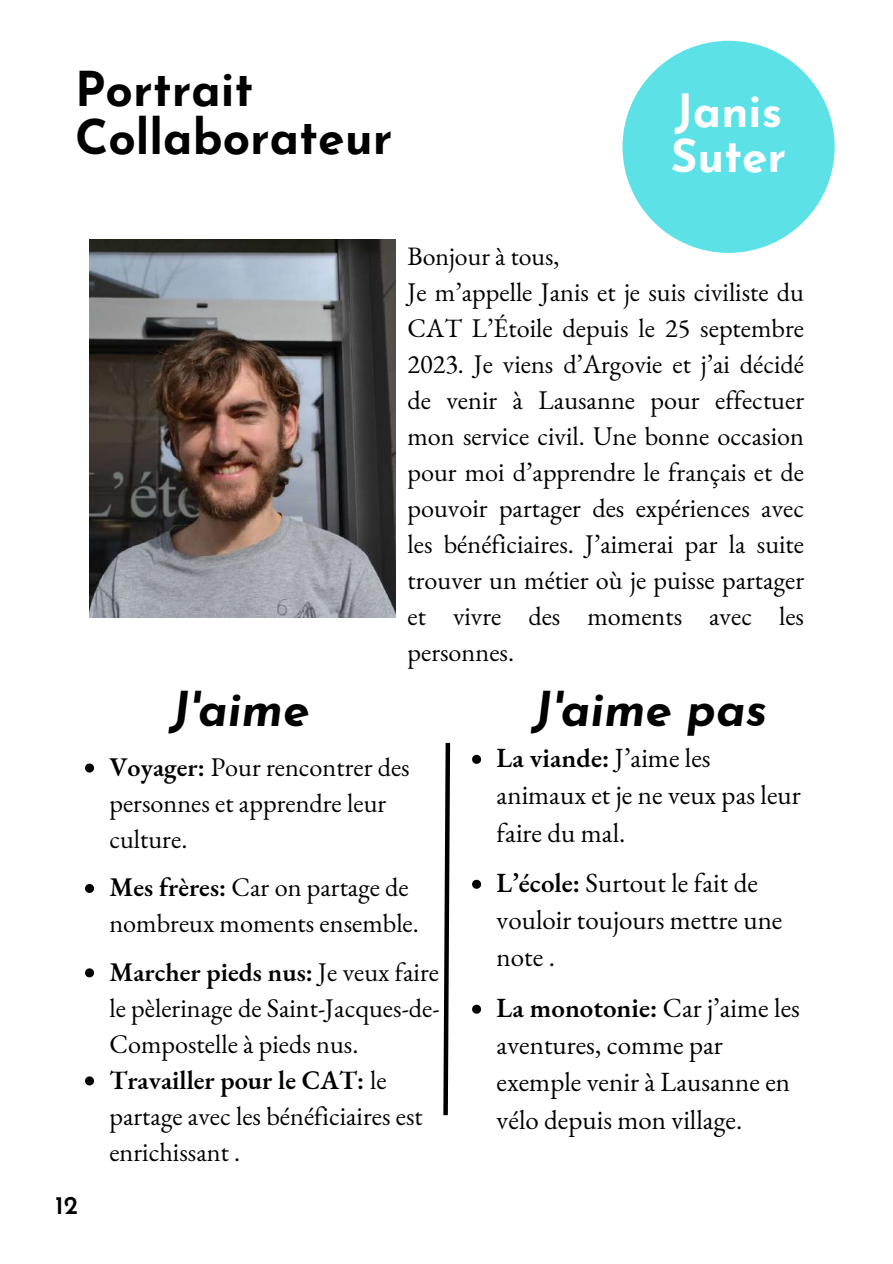
<style>
.page{position:relative;width:893px;height:1264px;background:#fff}
.page>*{position:absolute;margin:0;border:0;box-sizing:border-box;transform-origin:0 0}
.t1{font:700 48px/47.2px "Josefin Sans";color:#000}
.t2{font:italic 700 48px "Josefin Sans";color:#000}
.t3{font:700 45.75px/45px "Josefin Sans";color:#fff}
.t4{font:27px/37.2px "EB Garamond";color:#000}
.t5{font:26.25px/36px "EB Garamond";color:#000}
.t6{font:25.8px "EB Garamond";color:#000}
.t7{font:600 25.5px "Josefin Sans";color:#000}
.s1{font-weight:600}
</style>
<div class="page">
<div style="left:622px;top:41px;width:212px;height:212px;background:#5ce1e6;border-radius:50%"></div>
<svg style="left:443px;top:742px;width:8px;height:374px"></svg>
<img style="left:89px;top:239px;width:306px;height:378px">
<svg style="left:85px;top:763px;width:9px;height:9px"></svg>
<svg style="left:85px;top:884px;width:9px;height:9px"></svg>
<svg style="left:85px;top:968px;width:9px;height:9px"></svg>
<svg style="left:85px;top:1076px;width:9px;height:9px"></svg>
<svg style="left:472px;top:754px;width:9px;height:9px"></svg>
<svg style="left:472px;top:879px;width:9px;height:9px"></svg>
<svg style="left:472px;top:1004px;width:9px;height:9px"></svg>
<h1 class="t1" style="left:75px;top:71px;width:319px">Portrait<br>Collaborateur</h1>
<h2 class="t3" style="left:670px;top:93px;width:117px">Janis<br>Suter</h2>
<p class="t6" style="left:407px;top:239px;width:153px">Bonjour à tous,</p>
<p class="t5" style="left:407px;top:274px;width:398px;text-align:justify">Je m’appelle Janis et je suis civiliste du CAT L’Étoile depuis le 25 septembre 2023. Je viens d’Argovie et j’ai décidé de venir à Lausanne pour effectuer mon service civil. Une bonne occasion pour moi d’apprendre le français et de pouvoir partager des expériences avec les bénéficiaires. J’aimerai par la suite trouver un métier où je puisse partager et vivre des moments avec les personnes.</p>
<h1 class="t2" style="left:170px;top:690px;width:141px">J'aime</h1>
<h1 class="t2" style="left:533px;top:690px;width:236px">J'aime pas</h1>
<p class="t7" style="left:55px;top:1194px;width:24px">12</p>
<p class="t5" style="left:109px;top:748px;width:302px"><span class="s1">Voyager:</span> Pour rencontrer des personnes et apprendre leur culture.</p>
<p class="t5" style="left:109px;top:869px;width:311px"><span class="s1">Mes frères:</span> Car on partage de nombreux moments ensemble.</p>
<p class="t5" style="left:109px;top:953px;width:331px"><span class="s1">Marcher pieds nus:</span> Je veux faire le pèlerinage de Saint-Jacques-de-<br>Compostelle à pieds nus.<br><span class="s1">Travailler pour le CAT:</span> le partage avec les bénéficiaires est enrichissant .</p>
<p class="t4" style="left:496px;top:739px;width:306px"><span class="s1">La viande:</span> J’aime les animaux et je ne veux pas leur faire du mal.</p>
<p class="t4" style="left:496px;top:864px;width:287px"><span class="s1">L’école:</span> Surtout le fait de vouloir toujours mettre une note .</p>
<p class="t4" style="left:496px;top:988px;width:305px"><span class="s1">La monotonie:</span> Car j’aime les aventures, comme par exemple venir à Lausanne en vélo depuis mon village.</p>
</div>
